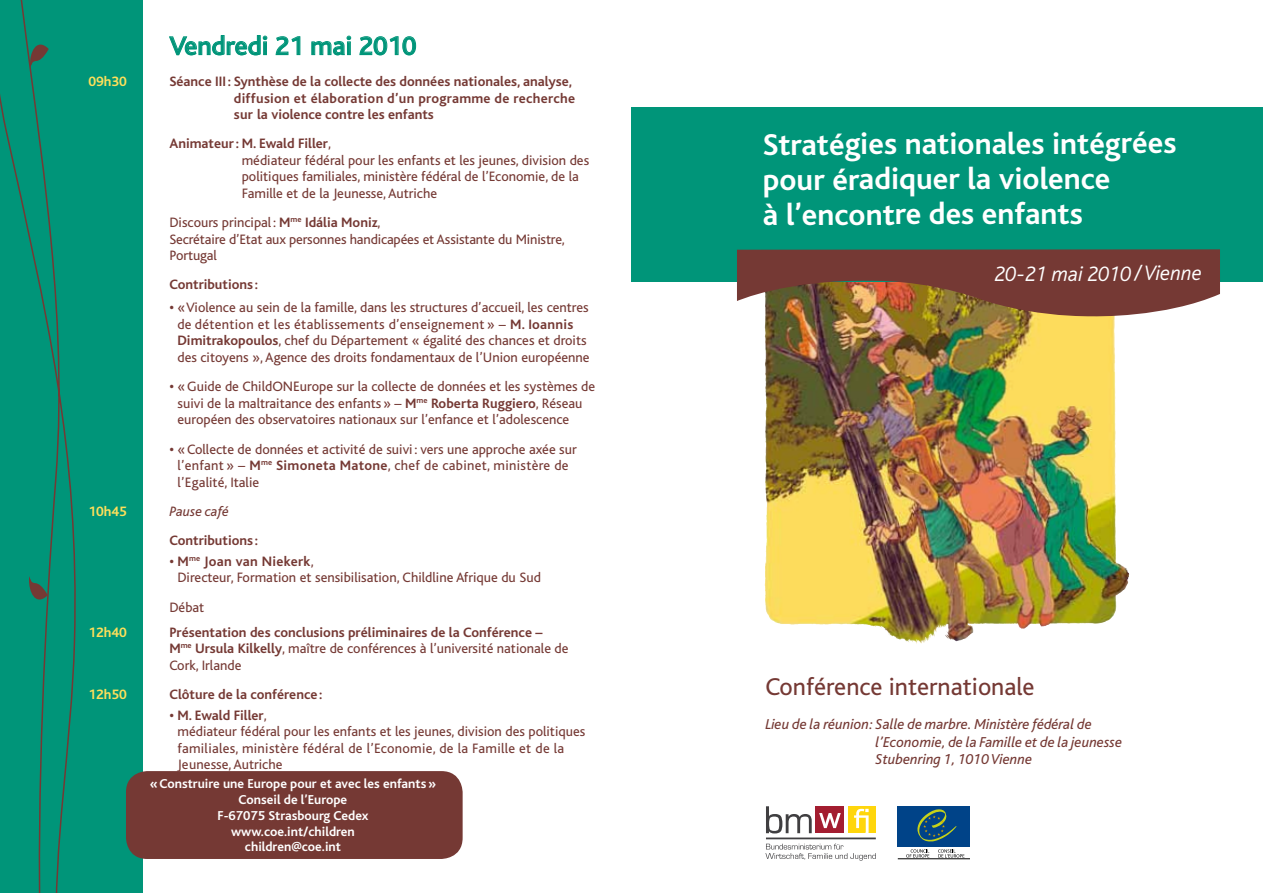
<style>
.page{position:relative;width:1263px;height:893px;background:#fff}
.page>*{position:absolute;margin:0;border:0;box-sizing:border-box;transform-origin:0 0}
.t1{font:700 31.5px/35.2px "Bliss";letter-spacing:-.005em;color:#fff}
.t2{font:500 27px "Bliss";color:#009579}
.t3{font:25.5px "Bliss";color:#753934}
.t4{font:italic 300 21.75px "Bliss";letter-spacing:-.005em;color:#fff}
.t5{font:italic 15px/17.2px "Bliss";color:#753934}
.t6{font:14.25px/16.5px "Bliss";color:#753934}
.t7{font:700 14.25px/16.5px "Bliss";color:#753934}
.t8{font:700 14.25px "Bliss";color:#fedf5b}
.t9{font:italic 14.25px "Bliss";color:#753934}
.t10{font:700 13.5px/15.8px "Bliss";color:#fff;text-align:center}
.s1{font-weight:700}
.s2{font-weight:400}
</style>
<div class="page">
<svg style="left:766px;top:806px;width:46px;height:27px"></svg>
<div style="left:848px;top:806px;width:28px;height:27px;background:#ffd60c"></div>
<svg style="left:854px;top:809px;width:15px;height:24px"></svg>
<div style="left:816px;top:806px;width:28px;height:27px;background:#a31d30"></div>
<svg style="left:819px;top:813px;width:22px;height:15px"></svg>
<svg style="left:765px;top:844px;width:111px;height:17px"></svg>
<hr style="left:766px;top:837px;width:110px;height:2px;background:#403f41">
<div style="left:0;top:0;width:142px;height:893px;background:#009579"></div>
<svg style="left:169px;top:35px;width:98px;height:20px"></svg>
<div style="left:263px;top:42px;width:4px;height:13px;border:1px solid #009579"></div>
<svg style="left:275px;top:36px;width:25px;height:19px"></svg>
<svg style="left:311px;top:36px;width:40px;height:19px"></svg>
<div style="left:347px;top:42px;width:4px;height:13px;border:1px solid #009579"></div>
<svg style="left:359px;top:36px;width:57px;height:19px"></svg>
<img style="left:764px;top:333px;width:365px;height:311px">
<hr style="left:898px;top:858px;width:72px;height:1px;background:#000">
<svg style="left:938px;top:849px;width:26px;height:9px"></svg>
<svg style="left:906px;top:849px;width:23px;height:9px"></svg>
<div style="left:898px;top:806px;width:72px;height:40px;background:#004388"></div>
<svg style="left:917px;top:809px;width:39px;height:33px"></svg>
<div style="left:631px;top:107px;width:632px;height:174px;background:#009579"></div>
<img style="left:673px;top:249px;width:547px;height:84px">
<svg style="left:0;top:0;width:76px;height:893px"></svg>
<svg style="left:28px;top:572px;width:21px;height:34px"></svg>
<svg style="left:29px;top:38px;width:21px;height:34px"></svg>
<div style="left:126px;top:771px;width:337px;height:88px;background:#753934;border-radius:21px"></div>
<h2 class="t2" style="left:169px;top:32px;width:248px">Vendredi 21 mai 2010</h2>
<p class="t8" style="left:88px;top:74px;width:40px">09h30</p>
<p class="t7" style="left:234px;top:73px;width:343px;text-indent:-64px">Séance III: Synthèse de la collecte des données nationales, analyse, diffusion et élaboration d’un programme de recherche sur la violence contre les enfants</p>
<p class="t6" style="left:242px;top:136px;width:349px;text-indent:-72px"><span class="s1">Animateur: M. Ewald Filler</span>,<br>médiateur fédéral pour les enfants et les jeunes, division des politiques familiales, ministère fédéral de l’Economie, de la Famille et de la Jeunesse, Autriche</p>
<p class="t6" style="left:169px;top:214px;width:397px">Discours principal : <span class="s1">M</span><sup>me</sup> <span class="s1">Idália Moniz</span>,<br>Secrétaire d’Etat aux personnes handicapées et Assistante du Ministre,<br>Portugal</p>
<p class="t7" style="left:169px;top:277px;width:90px">Contributions :</p>
<p class="t6" style="left:169px;top:300px;width:422px;text-align:center"><span class="s1">•</span> «Violence au sein de la famille, dans les structures d’accueil, les centres de détention et les établissements d’enseignement » – <span class="s1">M. Ioannis Dimitrakopoulos</span>, chef du Département « égalité des chances et droits des citoyens », Agence des droits fondamentaux de l’Union européenne</p>
<p class="t6" style="left:177px;top:379px;width:419px;text-indent:-8px"><span class="s1">•</span> «Guide de ChildONEurope sur la collecte de données et les systèmes de suivi de la maltraitance des enfants» – <span class="s1">M</span><sup>me</sup> <span class="s1">Roberta Ruggiero</span>, Réseau européen des observatoires nationaux sur l’enfance et l’adolescence</p>
<p class="t6" style="left:177px;top:441px;width:401px;text-indent:-8px"><span class="s1">•</span> «Collecte de données et activité de suivi : vers une approche axée sur l’enfant » – <span class="s1">M</span><sup>me</sup> <span class="s1">Simoneta Matone</span>, chef de cabinet, ministère de l’Egalité, Italie</p>
<p class="t8" style="left:88px;top:504px;width:40px">10h45</p>
<p class="t9" style="left:169px;top:504px;width:61px">Pause café</p>
<p class="t7" style="left:169px;top:532px;width:90px">Contributions :</p>
<p class="t6" style="left:177px;top:553px;width:365px;text-indent:-8px"><span class="s1">• M</span><sup>me</sup> <span class="s1">Joan van Niekerk</span>,<br>Directeur, Formation et sensibilisation, Childline Afrique du Sud</p>
<p class="t6" style="left:169px;top:599px;width:36px">Débat</p>
<p class="t8" style="left:88px;top:625px;width:40px">12h40</p>
<p class="t7" style="left:169px;top:624px;width:401px">Présentation des conclusions préliminaires de la Conférence –<br>M<sup>me</sup> Ursula Kilkelly<span class="s2">, maître de conférences à l’université nationale de<br>Cork, Irlande</span></p>
<p class="t8" style="left:88px;top:687px;width:40px">12h50</p>
<p class="t7" style="left:169px;top:686px;width:155px">Clôture de la conférence:</p>
<p class="t6" style="left:177px;top:707px;width:409px;text-indent:-8px"><span class="s1">• M. Ewald Filler</span>,<br>médiateur fédéral pour les enfants et les jeunes, division des politiques familiales, ministère fédéral de l’Economie, de la Famille et de la Jeunesse, Autriche</p>
<p class="t10" style="left:150px;top:776px;width:288px">«Construire une Europe pour et avec les enfants»<br>Conseil de l’Europe<br>F-67075 Strasbourg Cedex<br>www.coe.int/children<br>children@coe.int</p>
<h1 class="t1" style="left:763px;top:127px;width:416px">Stratégies nationales intégrées pour éradiquer la violence<br>à l’encontre des enfants</h1>
<h3 class="t4" style="left:994px;top:262px;width:209px">20-21 mai 2010/Vienne</h3>
<h3 class="t3" style="left:765px;top:673px;width:271px">Conférence internationale</h3>
<p class="t5" style="left:875px;top:716px;width:248px;text-indent:-110px">Lieu de la réunion: Salle de marbre. Ministère fédéral de l’Economie, de la Famille et de la jeunesse<br>Stubenring 1, 1010 Vienne</p>
</div>
